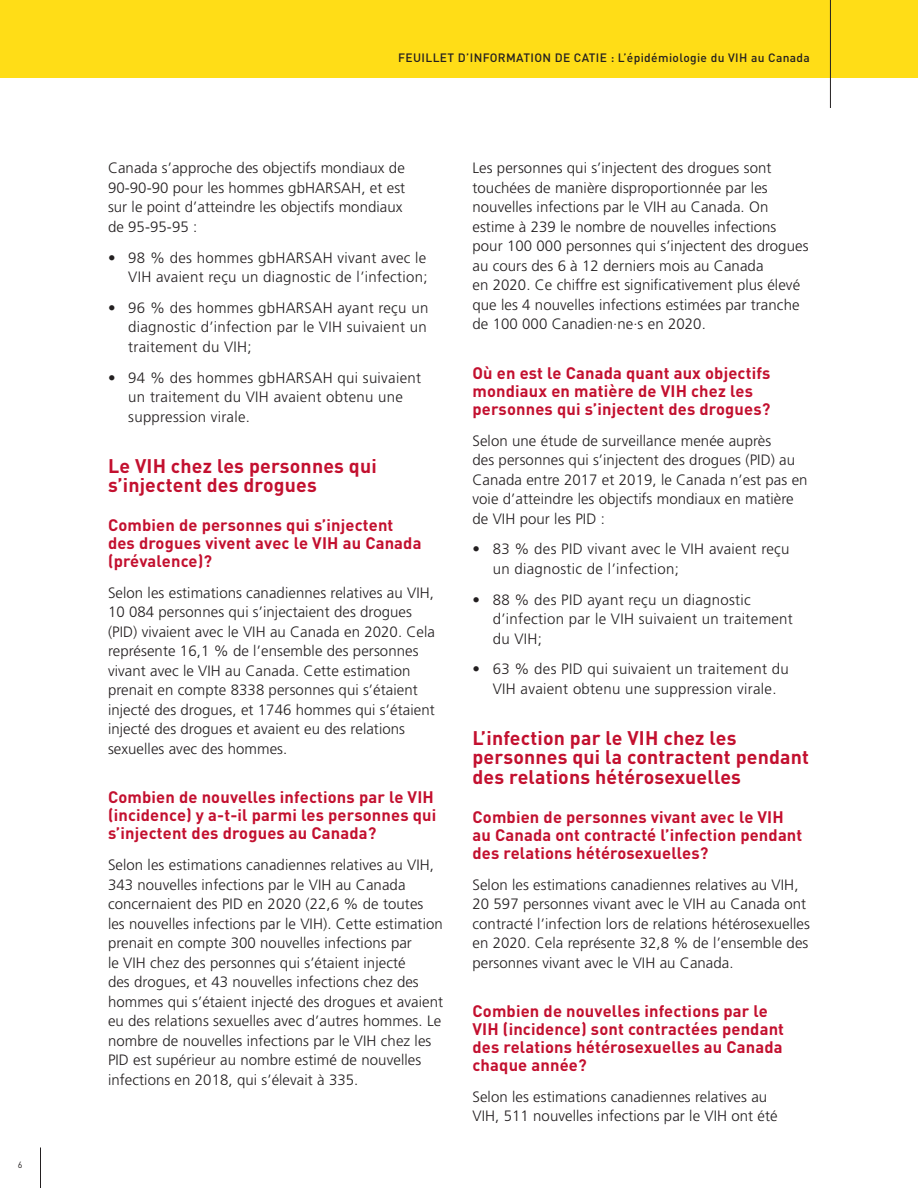
<style>
.page{position:relative;width:918px;height:1188px;background:#fff}
.page>*{position:absolute;margin:0;border:0;box-sizing:border-box;transform-origin:0 0}
.t1{font:700 19.5px/19.5px "DINOT";letter-spacing:.01em;color:#c3102f}
.t2{font:700 16.5px/18px "DINOT";letter-spacing:.01em;color:#c3102f}
.t3{font:300 15px/19.5px "Frutiger LT Pro";letter-spacing:.005em;color:#231f20}
.t4{font:500 12px "DINOT";letter-spacing:.03em;color:#231f20}
.t5{font:9px "DINOT";color:#231f20}
</style>
<div class="page">
<hr style="left:40px;top:1148px;width:1px;height:40px;background:#231f20">
<div style="left:0;top:0;width:918px;height:78px;background:#ffdd17"></div>
<hr style="left:830px;top:0;width:1px;height:108px;background:#231f20">
<p class="t5" style="left:18px;top:1158px;width:6px">6</p>
<p class="t4" style="left:398px;top:50px;width:413px">FEUILLET D’INFORMATION DE CATIE : L’épidémiologie du VIH au Canada</p>
<p class="t3" style="left:108px;top:158px;width:299px">Canada s’approche des objectifs mondiaux de 90-90-90 pour les hommes gbHARSAH, et est sur le point d’atteindre les objectifs mondiaux de 95-95-95 :</p>
<p class="t3" style="left:108px;top:248px;width:321px;text-align:right">• 98 % des hommes gbHARSAH vivant avec le<br>VIH avaient reçu un diagnostic de l’infection;</p>
<p class="t3" style="left:128px;top:298px;width:302px;text-align:justify;text-indent:-20px">• 96 % des hommes gbHARSAH ayant reçu un diagnostic d’infection par le VIH suivaient un traitement du VIH;</p>
<p class="t3" style="left:128px;top:368px;width:294px;text-indent:-20px">• 94 % des hommes gbHARSAH qui suivaient un traitement du VIH avaient obtenu une suppression virale.</p>
<h1 class="t1" style="left:108px;top:454px;width:270px">Le VIH chez les personnes qui s’injectent des drogues</h1>
<p class="t2" style="left:108px;top:515px;width:315px">Combien de personnes qui s’injectent des drogues vivent avec le VIH au Canada (prévalence)?</p>
<p class="t3" style="left:108px;top:583px;width:329px">Selon les estimations canadiennes relatives au VIH, 10 084 personnes qui s’injectaient des drogues (PID) vivaient avec le VIH au Canada en 2020. Cela représente 16,1 % de l’ensemble des personnes vivant avec le VIH au Canada. Cette estimation prenait en compte 8338 personnes qui s’étaient injecté des drogues, et 1746 hommes qui s’étaient injecté des drogues et avaient eu des relations sexuelles avec des hommes.</p>
<p class="t2" style="left:108px;top:787px;width:330px">Combien de nouvelles infections par le VIH (incidence) y a-t-il parmi les personnes qui s’injectent des drogues au Canada?</p>
<p class="t3" style="left:108px;top:855px;width:337px">Selon les estimations canadiennes relatives au VIH, 343 nouvelles infections par le VIH au Canada concernaient des PID en 2020 (22,6 % de toutes les nouvelles infections par le VIH). Cette estimation prenait en compte 300 nouvelles infections par<br>le VIH chez des personnes qui s’étaient injecté<br>des drogues, et 43 nouvelles infections chez des hommes qui s’étaient injecté des drogues et avaient eu des relations sexuelles avec d’autres hommes. Le nombre de nouvelles infections par le VIH chez les PID est supérieur au nombre estimé de nouvelles infections en 2018, qui s’élevait à 335.</p>
<p class="t3" style="left:472px;top:158px;width:338px">Les personnes qui s’injectent des drogues sont touchées de manière disproportionnée par les nouvelles infections par le VIH au Canada. On estime à 239 le nombre de nouvelles infections pour 100 000 personnes qui s’injectent des drogues au cours des 6 à 12 derniers mois au Canada<br>en 2020. Ce chiffre est significativement plus élevé que les 4 nouvelles infections estimées par tranche de 100 000 Canadien·ne·s en 2020.</p>
<p class="t2" style="left:472px;top:362px;width:299px">Où en est le Canada quant aux objectifs mondiaux en matière de VIH chez les personnes qui s’injectent des drogues?</p>
<p class="t3" style="left:472px;top:431px;width:337px">Selon une étude de surveillance menée auprès<br>des personnes qui s’injectent des drogues (PID) au Canada entre 2017 et 2019, le Canada n’est pas en voie d’atteindre les objectifs mondiaux en matière de VIH pour les PID :</p>
<p class="t3" style="left:493px;top:539px;width:298px;text-indent:-20px">• 83 % des PID vivant avec le VIH avaient reçu un diagnostic de l’infection;</p>
<p class="t3" style="left:493px;top:590px;width:302px;text-indent:-20px">• 88 % des PID ayant reçu un diagnostic d’infection par le VIH suivaient un traitement du VIH;</p>
<p class="t3" style="left:472px;top:659px;width:318px;text-align:center">• 63 % des PID qui suivaient un traitement du<br>VIH avaient obtenu une suppression virale.</p>
<h1 class="t1" style="left:472px;top:726px;width:338px">L’infection par le VIH chez les personnes qui la contractent pendant des relations hétérosexuelles</h1>
<p class="t2" style="left:472px;top:806px;width:331px">Combien de personnes vivant avec le VIH au Canada ont contracté l’infection pendant des relations hétérosexuelles?</p>
<p class="t3" style="left:472px;top:875px;width:339px">Selon les estimations canadiennes relatives au VIH, 20 597 personnes vivant avec le VIH au Canada ont contracté l’infection lors de relations hétérosexuelles en 2020. Cela représente 32,8 % de l’ensemble des personnes vivant avec le VIH au Canada.</p>
<p class="t2" style="left:472px;top:1001px;width:313px">Combien de nouvelles infections par le VIH (incidence) sont contractées pendant des relations hétérosexuelles au Canada chaque année?</p>
<p class="t3" style="left:472px;top:1087px;width:307px">Selon les estimations canadiennes relatives au<br>VIH, 511 nouvelles infections par le VIH ont été</p>
</div>
